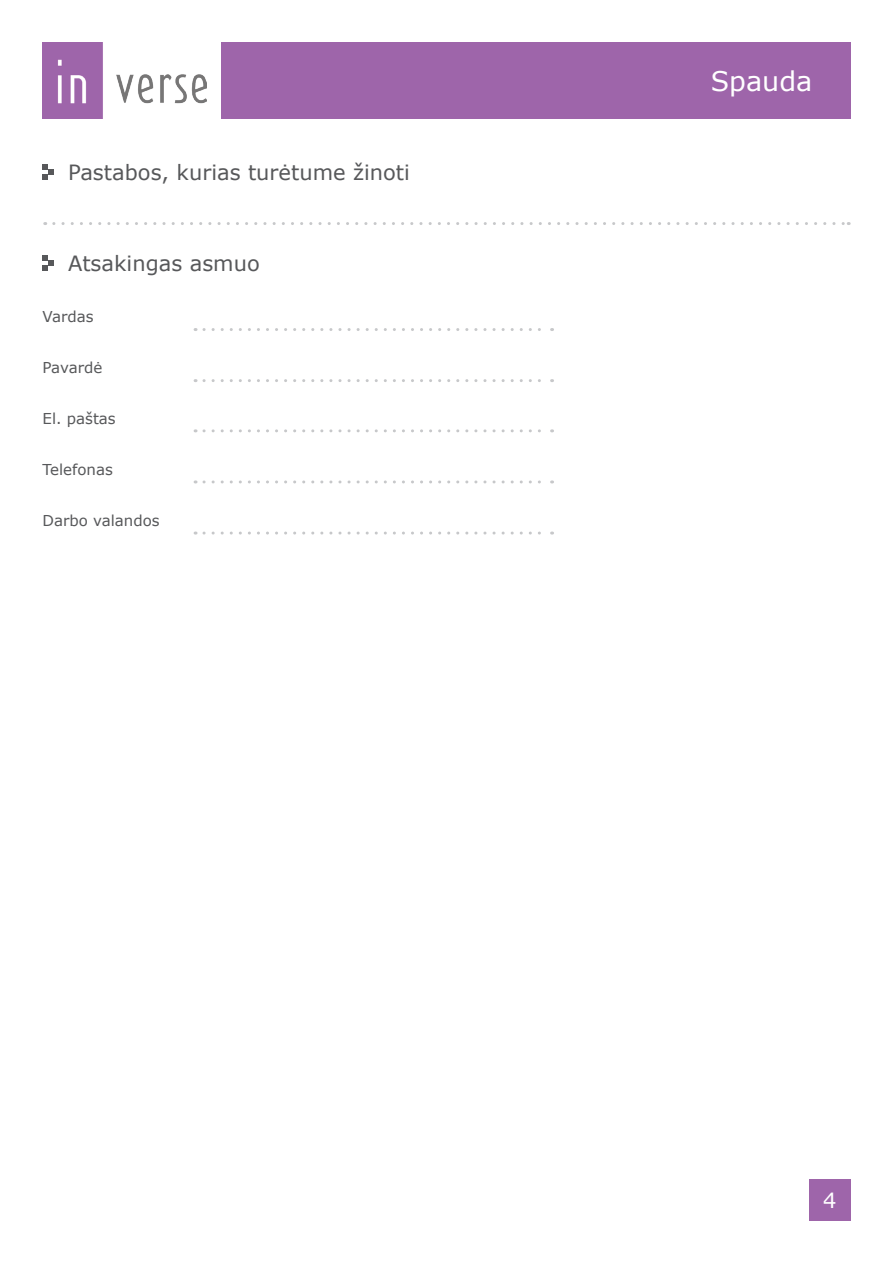
<style>
.page{position:relative;width:893px;height:1263px;background:#fff}
.page>*{position:absolute;margin:0;border:0;box-sizing:border-box;transform-origin:0 0}
.t1{font:27px "Verdana";color:#fff}
.t2{font:21px "Verdana";color:#57585a}
.t3{font:21px "Verdana";color:#fff}
.t4{font:15px "Verdana";color:#57585a}
</style>
<div class="page">
<svg style="left:54px;top:222px;width:795px;height:3px"></svg>
<div style="left:809px;top:1179px;width:41px;height:41px;background:#9e65aa"></div>
<img style="left:43px;top:43px;width:163px;height:76px">
<div style="left:221px;top:43px;width:629px;height:76px;background:#9e65aa"></div>
<svg style="left:204px;top:328px;width:349px;height:3px"></svg>
<svg style="left:204px;top:379px;width:349px;height:3px"></svg>
<svg style="left:204px;top:429px;width:349px;height:3px"></svg>
<svg style="left:204px;top:480px;width:349px;height:3px"></svg>
<svg style="left:204px;top:531px;width:349px;height:3px"></svg>
<svg style="left:43px;top:164px;width:10px;height:16px"></svg>
<svg style="left:43px;top:255px;width:10px;height:16px"></svg>
<p class="t2" style="left:68px;top:159px;width:343px">Pastabos, kurias turėtume žinoti</p>
<p class="t2" style="left:68px;top:250px;width:193px">Atsakingas asmuo</p>
<p class="t4" style="left:43px;top:307px;width:53px">Vardas</p>
<p class="t4" style="left:43px;top:358px;width:61px">Pavardė</p>
<p class="t4" style="left:43px;top:408px;width:75px">El. paštas</p>
<p class="t4" style="left:43px;top:460px;width:72px">Telefonas</p>
<p class="t4" style="left:43px;top:511px;width:119px">Darbo valandos</p>
<p class="t1" style="left:711px;top:64px;width:103px">Spauda</p>
<p class="t3" style="left:823px;top:1187px;width:15px">4</p>
</div>
